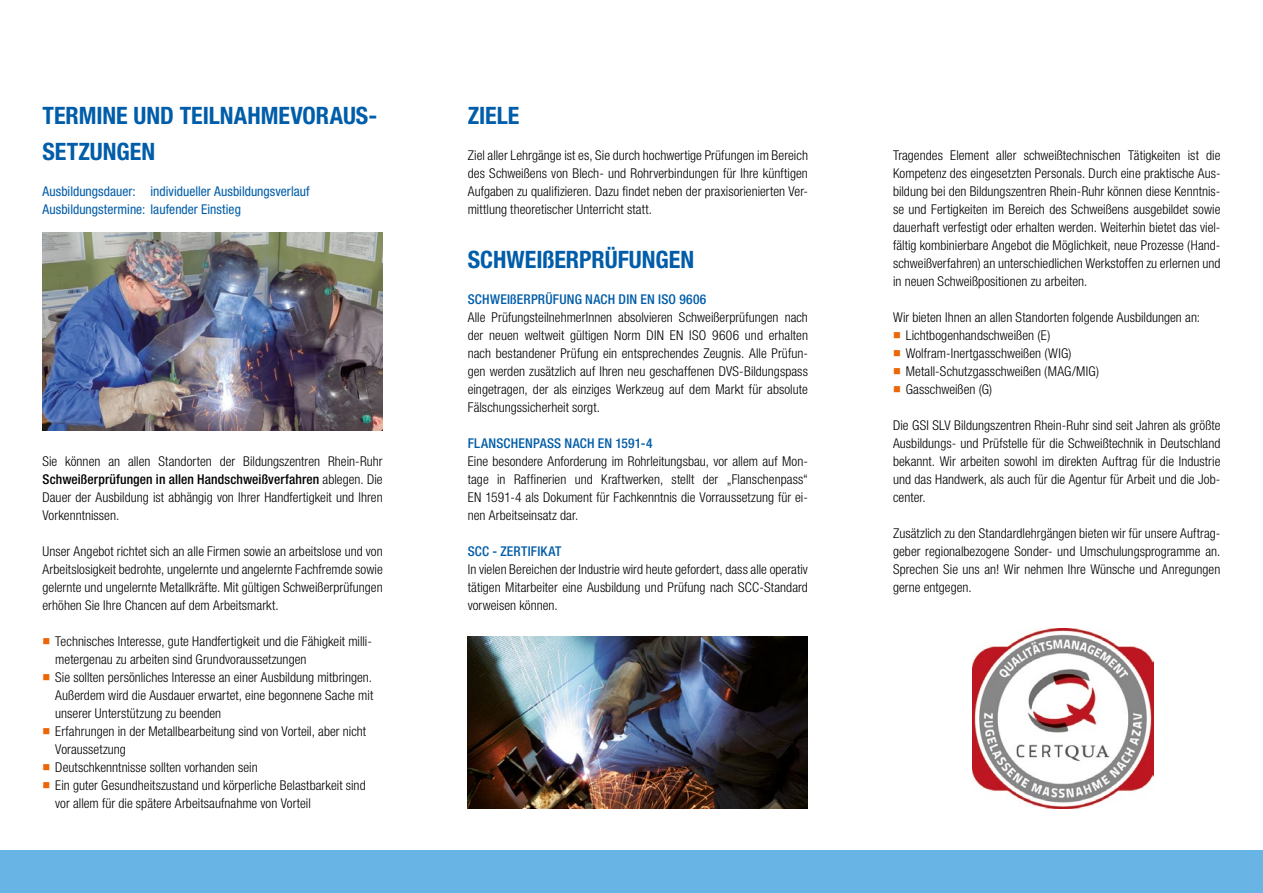
<style>
.page{position:relative;width:1263px;height:893px;background:#fff}
.page>*{position:absolute;margin:0;border:0;box-sizing:border-box;transform-origin:0 0}
.t1{font:700 condensed 24px/36px "Helvetica Neue LT Std";color:#005da9}
.t2{font:300 condensed 13.5px/18px "Helvetica Neue LT Std";letter-spacing:.005em;color:#000;text-align:justify}
.t3{font:condensed 13.5px/18px "Helvetica Neue LT Std";color:#005da9}
.t4{font:500 condensed 13.5px "Helvetica Neue LT Std";letter-spacing:.015em;color:#005da9}
.s1{font-weight:500}
.s2{color:#ec6608}
</style>
<div class="page">
<div style="left:0;top:850px;width:1263px;height:43px;background:#67b4e5"></div>
<img style="left:43px;top:232px;width:340px;height:198px">
<img style="left:468px;top:637px;width:340px;height:171px">
<img style="left:973px;top:628px;width:180px;height:180px">
<h1 class="t1" style="left:43px;top:97px;width:336px">TERMINE UND TEILNAHMEVORAUS-<br>SETZUNGEN</h1>
<p class="t3" style="left:43px;top:182px;width:269px">Ausbildungsdauer: individueller Ausbildungsverlauf<br>Ausbildungstermine: laufender Einstieg</p>
<p class="t2" style="left:43px;top:452px;width:342px">Sie können an allen Standorten der Bildungszentren Rhein-Ruhr <span class="s1">Schweißerprüfungen in allen Handschweißverfahren</span> ablegen. Die Dauer der Ausbildung ist abhängig von Ihrer Handfertigkeit und Ihren Vorkenntnissen.</p>
<p class="t2" style="left:43px;top:542px;width:342px">Unser Angebot richtet sich an alle Firmen sowie an arbeitslose und von Arbeitslosigkeit bedrohte, ungelernte und angelernte Fachfremde sowie gelernte und ungelernte Metallkräfte. Mit gültigen Schweißerprüfungen erhöhen Sie Ihre Chancen auf dem Arbeitsmarkt.</p>
<p class="t2" style="left:55px;top:632px;width:318px;text-indent:-13px"><span class="s2">■</span> Technisches Interesse, gute Handfertigkeit und die Fähigkeit milli&shy;metergenau zu arbeiten sind Grundvoraussetzungen</p>
<p class="t2" style="left:55px;top:668px;width:320px;text-indent:-13px"><span class="s2">■</span> Sie sollten persönliches Interesse an einer Ausbildung mitbringen.<br>Außerdem wird die Ausdauer erwartet, eine begonnene Sache mit unserer Unterstützung zu beenden</p>
<p class="t2" style="left:55px;top:722px;width:312px;text-indent:-13px"><span class="s2">■</span> Erfahrungen in der Metallbearbeitung sind von Vorteil, aber nicht<br>Voraussetzung</p>
<p class="t2" style="left:43px;top:758px;width:217px"><span class="s2">■</span> Deutschkenntnisse sollten vorhanden sein</p>
<p class="t2" style="left:55px;top:776px;width:312px;text-indent:-13px"><span class="s2">■</span> Ein guter Gesundheitszustand und körperliche Belastbarkeit sind vor allem für die spätere Arbeitsaufnahme von Vorteil</p>
<h1 class="t1" style="left:468px;top:97px;width:53px">ZIELE</h1>
<p class="t2" style="left:468px;top:146px;width:342px">Ziel aller Lehrgänge ist es, Sie durch hochwertige Prüfungen im Bereich des Schweißens von Blech- und Rohrverbindungen für Ihre künftigen Aufgaben zu qualifizieren. Dazu findet neben der praxisorienierten Ver&shy;mittlung theoretischer Unterricht statt.</p>
<h1 class="t1" style="left:468px;top:241px;width:228px">SCHWEIßERPRÜFUNGEN</h1>
<p class="t4" style="left:468px;top:291px;width:240px">SCHWEIßERPRÜFUNG NACH DIN EN ISO 9606</p>
<p class="t2" style="left:468px;top:308px;width:342px">Alle PrüfungsteilnehmerInnen absolvieren Schweißerprüfungen nach der neuen weltweit gültigen Norm DIN EN ISO 9606 und erhalten nach bestandener Prüfung ein entsprechendes Zeugnis. Alle Prüfun&shy;gen werden zusätzlich auf Ihren neu geschaffenen DVS-Bildungspass eingetragen, der als einziges Werkzeug auf dem Markt für absolute Fälschungssicherheit sorgt.</p>
<p class="t4" style="left:468px;top:435px;width:186px">FLANSCHENPASS NACH EN 1591-4</p>
<p class="t2" style="left:468px;top:452px;width:342px">Eine besondere Anforderung im Rohrleitungsbau, vor allem auf Mon&shy;tage in Raffinerien und Kraftwerken, stellt der „Flanschenpass“ EN 1591-4 als Dokument für Fachkenntnis die Vorraussetzung für ei&shy;nen Arbeitseinsatz dar.</p>
<p class="t4" style="left:468px;top:543px;width:95px">SCC - ZERTIFIKAT</p>
<p class="t2" style="left:468px;top:560px;width:342px">In vielen Bereichen der Industrie wird heute gefordert, dass alle operativ tätigen Mitarbeiter eine Ausbildung und Prüfung nach SCC-Standard vorweisen können.</p>
<p class="t2" style="left:893px;top:146px;width:329px">Tragendes Element aller schweißtechnischen Tätigkeiten ist die Kompetenz des eingesetzten Personals. Durch eine praktische Aus&shy;bildung bei den Bildungszentren Rhein-Ruhr können diese Kenntnis&shy;se und Fertigkeiten im Bereich des Schweißens ausgebildet sowie dauerhaft verfestigt oder erhalten werden. Weiterhin bietet das viel&shy;fältig kombinierbare Angebot die Möglichkeit, neue Prozesse (Hand&shy;schweißverfahren) an unterschiedlichen Werkstoffen zu erlernen und in neuen Schweißpositionen zu arbeiten.</p>
<p class="t2" style="left:893px;top:308px;width:309px">Wir bieten Ihnen an allen Standorten folgende Ausbildungen an:</p>
<p class="t2" style="left:893px;top:326px;width:159px"><span class="s2">■</span> Lichtbogenhandschweißen (E)</p>
<p class="t2" style="left:893px;top:344px;width:180px"><span class="s2">■</span> Wolfram-Inertgasschweißen (WIG)</p>
<p class="t2" style="left:893px;top:362px;width:207px"><span class="s2">■</span> Metall-Schutzgasschweißen (MAG/MIG)</p>
<p class="t2" style="left:893px;top:380px;width:101px"><span class="s2">■</span> Gasschweißen (G)</p>
<p class="t2" style="left:893px;top:416px;width:329px">Die GSI SLV Bildungszentren Rhein-Ruhr sind seit Jahren als größte Ausbildungs- und Prüfstelle für die Schweißtechnik in Deutschland bekannt. Wir arbeiten sowohl im direkten Auftrag für die Industrie und das Handwerk, als auch für die Agentur für Arbeit und die Job&shy;center.</p>
<p class="t2" style="left:893px;top:524px;width:329px">Zusätzlich zu den Standardlehrgängen bieten wir für unsere Auftrag&shy;geber regionalbezogene Sonder- und Umschulungsprogramme an.<br>Sprechen Sie uns an! Wir nehmen Ihre Wünsche und Anregungen gerne entgegen.</p>
</div>
